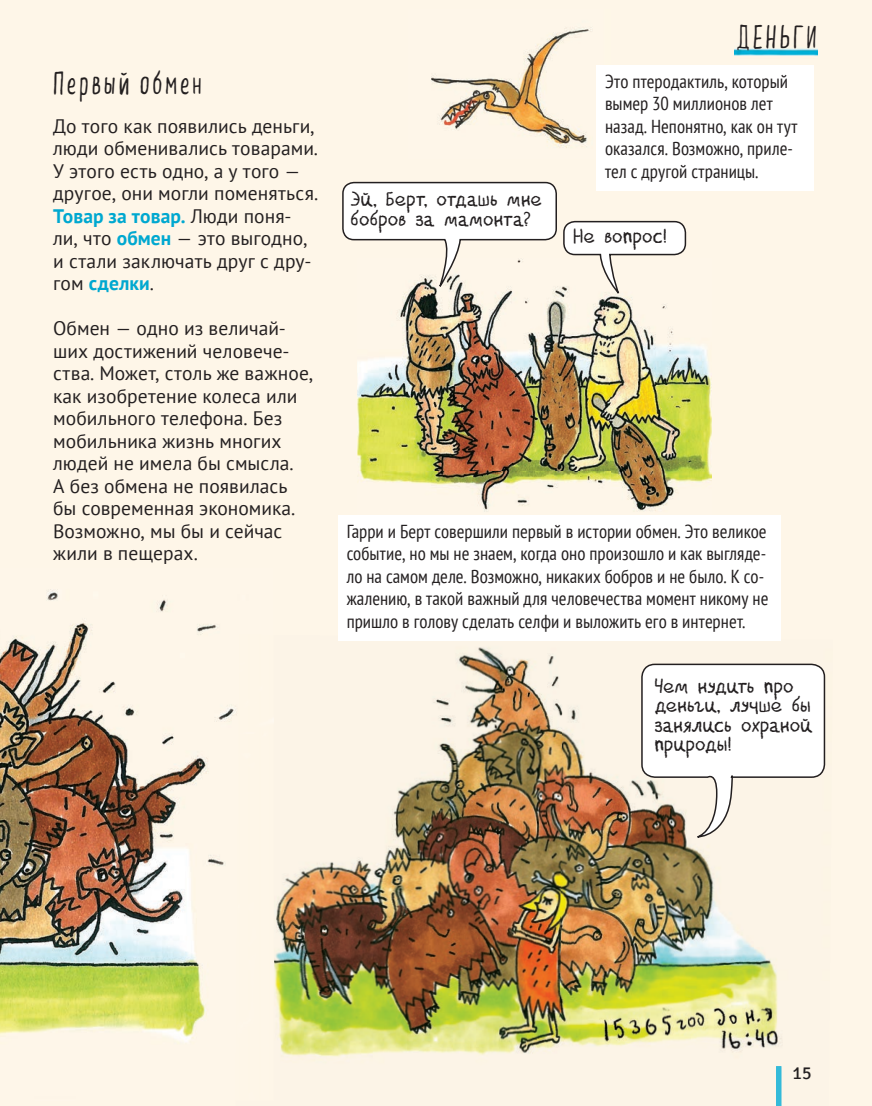
<style>
.page{position:relative;width:872px;height:1106px;background:#fef6e8}
.page>*{position:absolute;margin:0;border:0;box-sizing:border-box;transform-origin:0 0}
.t1{font:33px "TT Compotes Citro";letter-spacing:.1em;color:#231f20}
.t2{font:21px/19.5px "NK Postman";letter-spacing:.03em;color:#231f20}
.t3{font:19.5px/22.5px "PT Sans";letter-spacing:.005em;color:#231f20}
.t4{font:condensed 18.75px/22.5px "PT Sans";color:#231f20}
.t5{font:18px "Signika";color:#231f20}
.s1{font-weight:700;color:#00a8d0}
</style>
<div class="page">
<img style="left:0;top:589px;width:234px;height:351px">
<img style="left:0;top:940px;width:205px;height:102px">
<img style="left:431px;top:29px;width:159px;height:119px">
<img style="left:357px;top:294px;width:354px;height:218px">
<img style="left:276px;top:640px;width:284px;height:287px">
<img style="left:560px;top:637px;width:221px;height:341px">
<img style="left:274px;top:927px;width:287px;height:130px">
<img style="left:558px;top:978px;width:224px;height:128px">
<img style="left:776px;top:1066px;width:5px;height:40px">
<svg style="left:342px;top:181px;width:345px;height:113px"></svg>
<svg style="left:640px;top:663px;width:186px;height:175px"></svg>
<img style="left:734px;top:48px;width:83px;height:8px">
<div style="left:338px;top:514px;width:442px;height:126px;background:#fff"></div>
<div style="left:596px;top:65px;width:218px;height:126px;background:#fff"></div>
<h1 class="t1" style="left:53px;top:63px;width:150px">Первый обмен</h1>
<p class="t3" style="left:53px;top:114px;width:266px">До того как появились деньги, люди обменивались товарами.<br>У этого есть одно, а у того — другое, они могли поменяться.<br><span class="s1">Товар за товар.</span> Люди поня&shy;ли, что <span class="s1">обмен</span> — это выгодно, и стали заключать друг с дру&shy;гом <span class="s1">сделки</span>.</p>
<p class="t3" style="left:53px;top:317px;width:262px">Обмен — одно из величай&shy;ших достижений человече&shy;ства. Может, столь же важное, как изобретение колеса или мобильного телефона. Без мобильника жизнь многих людей не имела бы смысла.<br>А без обмена не появилась бы современная экономика.<br>Возможно, мы бы и сейчас жили в пещерах.</p>
<h1 class="t1" style="left:738px;top:17px;width:80px">ДЕНЬГИ</h1>
<p class="t2" style="left:351px;top:191px;width:192px">Эй, Берт, отдашь мне бобров за мамонта?</p>
<p class="t4" style="left:605px;top:70px;width:194px">Это птеродактиль, который вымер 30 миллионов лет назад. Непонятно, как он тут оказался. Возможно, приле&shy;тел с другой страницы.</p>
<p class="t2" style="left:573px;top:228px;width:94px">Не вопрос!</p>
<p class="t4" style="left:347px;top:519px;width:423px">Гарри и Берт совершили первый в истории обмен. Это великое событие, но мы не знаем, когда оно произошло и как выгляде&shy;ло на самом деле. Возможно, никаких бобров и не было. К со&shy;жалению, в такой важный для человечества момент никому не пришло в голову сделать селфи и выложить его в интернет.</p>
<p class="t2" style="left:655px;top:677px;width:159px">Чем нудить про деньги, лучше бы занялись охраной природы!</p>
<p class="t5" style="left:792px;top:1062px;width:21px">15</p>
</div>
